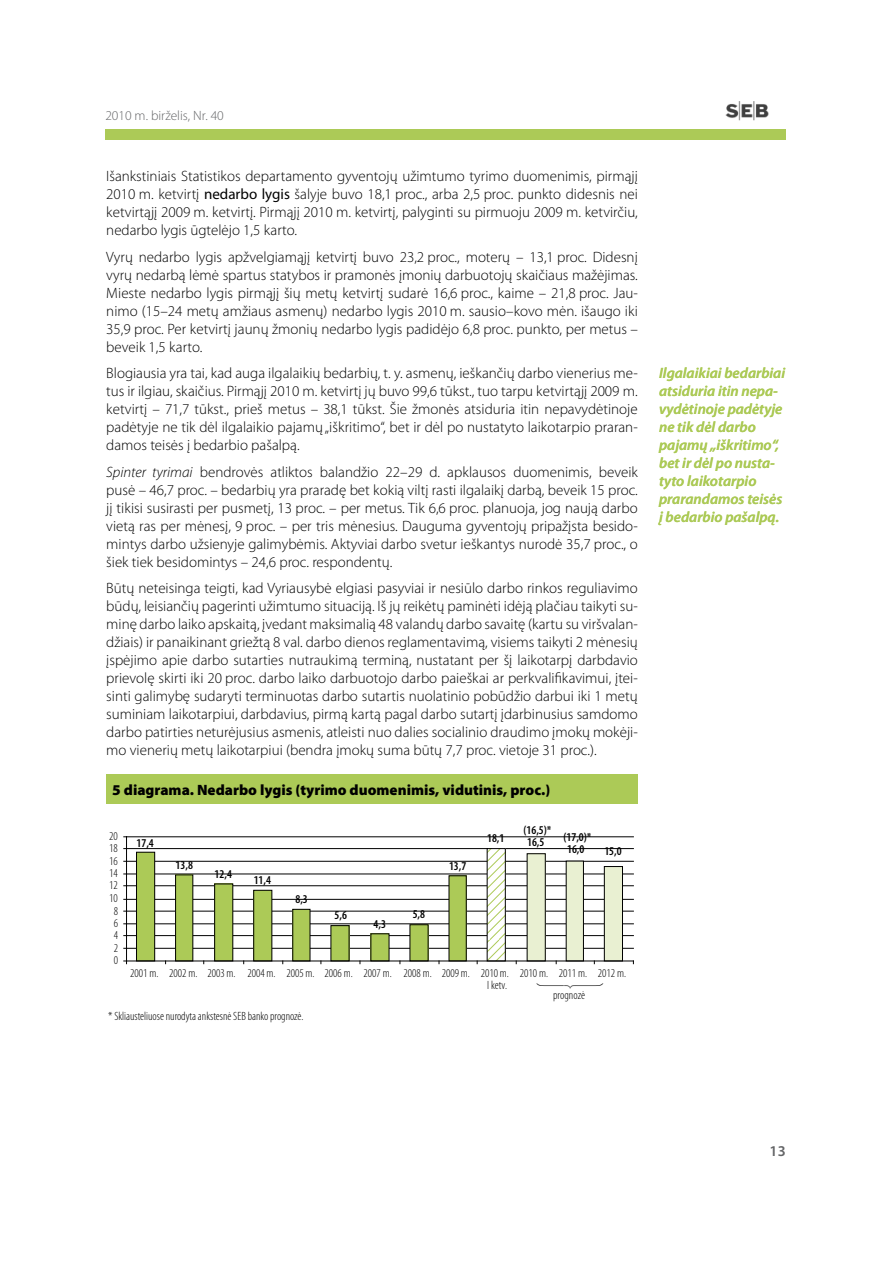
<style>
.page{position:relative;width:893px;height:1263px;background:#fff}
.page>*{position:absolute;margin:0;border:0;box-sizing:border-box;transform-origin:0 0}
.t1{font:300 15px/18px "Myriad Pro";color:#000;text-align:justify}
.t2{font:italic 600 15px/18px "Myriad Pro";color:#acca57}
.t3{font:900 15px "Myriad Pro";color:#000}
.t4{font:600 15px "Myriad Pro";color:#646567}
.t5{font:300 13.5px "Myriad Pro";color:#646567}
.t6{font:300 condensed 12px/11.9px "Myriad Pro";color:#000;text-align:right}
.t7{font:600 condensed 12px/11.9px "Myriad Pro";color:#000;text-align:center}
.s1{font-weight:400}
.s2{font-style:italic}
</style>
<div class="page">
<div style="left:105px;top:129px;width:681px;height:10px;background:#acca57"></div>
<img style="left:725px;top:102px;width:44px;height:19px">
<div style="left:106px;top:774px;width:532px;height:30px;background:#acca57"></div>
<hr style="left:127px;top:948px;width:506px;height:1px;background:#000">
<hr style="left:127px;top:935px;width:506px;height:1px;background:#000">
<hr style="left:127px;top:923px;width:506px;height:1px;background:#000">
<hr style="left:127px;top:911px;width:506px;height:1px;background:#000">
<hr style="left:127px;top:899px;width:506px;height:1px;background:#000">
<hr style="left:127px;top:885px;width:506px;height:1px;background:#000">
<hr style="left:127px;top:874px;width:506px;height:1px;background:#000">
<hr style="left:127px;top:861px;width:506px;height:1px;background:#000">
<hr style="left:127px;top:848px;width:506px;height:1px;background:#000">
<hr style="left:127px;top:836px;width:506px;height:1px;background:#000">
<div style="left:137px;top:852px;width:18px;height:109px;background:#acca57"></div>
<div style="left:136px;top:852px;width:19px;height:109px;border:1px solid #000"></div>
<div style="left:176px;top:875px;width:17px;height:86px;background:#acca57"></div>
<div style="left:175px;top:874px;width:18px;height:87px;border:1px solid #000"></div>
<div style="left:215px;top:884px;width:18px;height:77px;background:#acca57"></div>
<div style="left:214px;top:883px;width:19px;height:78px;border:1px solid #000"></div>
<div style="left:254px;top:890px;width:18px;height:71px;background:#acca57"></div>
<div style="left:253px;top:890px;width:19px;height:71px;border:1px solid #000"></div>
<div style="left:293px;top:909px;width:17px;height:52px;background:#acca57"></div>
<div style="left:292px;top:909px;width:18px;height:52px;border:1px solid #000"></div>
<div style="left:331px;top:926px;width:18px;height:35px;background:#acca57"></div>
<div style="left:331px;top:925px;width:18px;height:36px;border:1px solid #000"></div>
<div style="left:371px;top:934px;width:18px;height:27px;background:#acca57"></div>
<div style="left:370px;top:933px;width:19px;height:28px;border:1px solid #000"></div>
<div style="left:410px;top:925px;width:18px;height:36px;background:#acca57"></div>
<div style="left:410px;top:924px;width:18px;height:37px;border:1px solid #000"></div>
<div style="left:449px;top:876px;width:17px;height:85px;background:#acca57"></div>
<div style="left:449px;top:875px;width:18px;height:86px;border:1px solid #000"></div>
<svg style="left:489px;top:850px;width:15px;height:109px"></svg>
<div style="left:487px;top:848px;width:19px;height:113px;border:1px solid #000"></div>
<div style="left:527px;top:854px;width:18px;height:107px;background:#e9f0d2"></div>
<div style="left:527px;top:853px;width:19px;height:108px;border:1px solid #000"></div>
<div style="left:566px;top:861px;width:17px;height:100px;background:#e9f0d2"></div>
<div style="left:566px;top:861px;width:18px;height:100px;border:1px solid #000"></div>
<div style="left:604px;top:866px;width:18px;height:95px;background:#e9f0d2"></div>
<div style="left:604px;top:866px;width:19px;height:95px;border:1px solid #000"></div>
<hr style="left:126px;top:837px;width:1px;height:124px;background:#000">
<hr style="left:127px;top:961px;width:506px;height:1px;background:#000">
<p class="t5" style="left:105px;top:107px;width:120px">2010 m. birželis, Nr. 40</p>
<p class="t1" style="left:106px;top:167px;width:533px">Išankstiniais Statistikos departamento gyventojų užimtumo tyrimo duomenimis, pirmąjį 2010 m. ketvirtį <span class="s1">nedarbo lygis</span> šalyje buvo 18,1 proc., arba 2,5 proc. punkto didesnis nei ketvirtąjį 2009 m. ketvirtį. Pirmąjį 2010 m. ketvirtį, palyginti su pirmuoju 2009 m. ketvirčiu, nedarbo lygis ūgtelėjo 1,5 karto.</p>
<p class="t1" style="left:106px;top:248px;width:533px">Vyrų nedarbo lygis apžvelgiamąjį ketvirtį buvo 23,2 proc., moterų – 13,1 proc. Didesnį vyrų nedarbą lėmė spartus statybos ir pramonės įmonių darbuotojų skaičiaus mažėjimas.<br>Mieste nedarbo lygis pirmąjį šių metų ketvirtį sudarė 16,6 proc., kaime – 21,8 proc. Jau&shy;nimo (15–24 metų amžiaus asmenų) nedarbo lygis 2010 m. sausio–kovo mėn. išaugo iki 35,9 proc. Per ketvirtį jaunų žmonių nedarbo lygis padidėjo 6,8 proc. punkto, per metus – beveik 1,5 karto.</p>
<p class="t1" style="left:106px;top:364px;width:533px">Blogiausia yra tai, kad auga ilgalaikių bedarbių, t. y. asmenų, ieškančių darbo vienerius me&shy;tus ir ilgiau, skaičius. Pirmąjį 2010 m. ketvirtį jų buvo 99,6 tūkst., tuo tarpu ketvirtąjį 2009 m. ketvirtį – 71,7 tūkst., prieš metus – 38,1 tūkst. Šie žmonės atsiduria itin nepavydėtinoje padėtyje ne tik dėl ilgalaikio pajamų „iškritimo“, bet ir dėl po nustatyto laikotarpio praran&shy;damos teisės į bedarbio pašalpą.</p>
<p class="t1" style="left:106px;top:463px;width:533px"><span class="s2">Spinter tyrimai</span> bendrovės atliktos balandžio 22–29 d. apklausos duomenimis, beveik pusė – 46,7 proc. – bedarbių yra praradę bet kokią viltį rasti ilgalaikį darbą, beveik 15 proc. jį tikisi susirasti per pusmetį, 13 proc. – per metus. Tik 6,6 proc. planuoja, jog naują darbo vietą ras per mėnesį, 9 proc. – per tris mėnesius. Dauguma gyventojų pripažįsta besido&shy;mintys darbo užsienyje galimybėmis. Aktyviai darbo svetur ieškantys nurodė 35,7 proc., o šiek tiek besidomintys – 24,6 proc. respondentų.</p>
<p class="t1" style="left:106px;top:579px;width:533px">Būtų neteisinga teigti, kad Vyriausybė elgiasi pasyviai ir nesiūlo darbo rinkos reguliavimo būdų, leisiančių pagerinti užimtumo situaciją. Iš jų reikėtų paminėti idėją plačiau taikyti su&shy;minę darbo laiko apskaitą, įvedant maksimalią 48 valandų darbo savaitę (kartu su viršvalan&shy;džiais) ir panaikinant griežtą 8 val. darbo dienos reglamentavimą, visiems taikyti 2 mėnesių įspėjimo apie darbo sutarties nutraukimą terminą, nustatant per šį laikotarpį darbdavio prievolę skirti iki 20 proc. darbo laiko darbuotojo darbo paieškai ar perkvalifikavimui, įtei&shy;sinti galimybę sudaryti terminuotas darbo sutartis nuolatinio pobūdžio darbui iki 1 metų suminiam laikotarpiui, darbdavius, pirmą kartą pagal darbo sutartį įdarbinusius samdomo darbo patirties neturėjusius asmenis, atleisti nuo dalies socialinio draudimo įmokų mokėji&shy;mo vienerių metų laikotarpiui (bendra įmokų suma būtų 7,7 proc. vietoje 31 proc.).</p>
<p class="t3" style="left:112px;top:780px;width:439px">5 diagrama. Nedarbo lygis (tyrimo duomenimis, vidutinis, proc.)</p>
<p class="t6" style="left:109px;top:830px;width:10px">20</p>
<p class="t6" style="left:109px;top:842px;width:10px">18</p>
<p class="t7" style="left:137px;top:837px;width:19px">17,4</p>
<p class="t6" style="left:109px;top:855px;width:10px">16</p>
<p class="t6" style="left:109px;top:867px;width:10px">14</p>
<p class="t6" style="left:109px;top:879px;width:10px">12</p>
<p class="t7" style="left:176px;top:858px;width:19px">13,8</p>
<p class="t7" style="left:215px;top:867px;width:19px">12,4</p>
<p class="t7" style="left:254px;top:874px;width:19px">11,4</p>
<p class="t7" style="left:449px;top:859px;width:19px">13,7</p>
<p class="t7" style="left:487px;top:832px;width:19px">18,1</p>
<p class="t7" style="left:523px;top:824px;width:30px">(16,5)*<br>16,5</p>
<p class="t7" style="left:563px;top:831px;width:30px">(17,0)*<br>16,0</p>
<p class="t7" style="left:604px;top:845px;width:19px">15,0</p>
<p class="t6" style="left:109px;top:892px;width:10px">10</p>
<p class="t7" style="left:295px;top:893px;width:14px">8,3</p>
<p class="t6" style="left:114px;top:905px;width:6px">8</p>
<p class="t6" style="left:114px;top:917px;width:6px">6</p>
<p class="t7" style="left:335px;top:909px;width:14px">5,6</p>
<p class="t7" style="left:374px;top:917px;width:14px">4,3</p>
<p class="t7" style="left:413px;top:908px;width:14px">5,8</p>
<p class="t6" style="left:114px;top:929px;width:6px">4</p>
<p class="t6" style="left:114px;top:942px;width:6px">2</p>
<p class="t6" style="left:114px;top:954px;width:6px">0</p>
<p class="t6" style="left:130px;top:967px;width:380px">2001 m. 2002 m. 2003 m. 2004 m. 2005 m. 2006 m. 2007 m. 2008 m. 2009 m. 2010 m.<br>I ketv.</p>
<p class="t6" style="left:553px;top:962px;width:75px;line-height:22px;text-align:left;text-indent:-33px">2010 m. 2011 m. 2012 m. prognozė</p>
<p class="t6" style="left:108px;top:1010px;width:197px">* Skliausteliuose nurodyta ankstesnė SEB banko prognozė.</p>
<p class="t2" style="left:659px;top:363px;width:128px">Ilgalaikiai bedarbiai atsiduria itin nepa&shy;vydėtinoje padėtyje ne tik dėl darbo pajamų „iškritimo“, bet ir dėl po nusta&shy;tyto laikotarpio prarandamos teisės į bedarbio pašalpą.</p>
<p class="t4" style="left:770px;top:1142px;width:16px">13</p>
</div>
